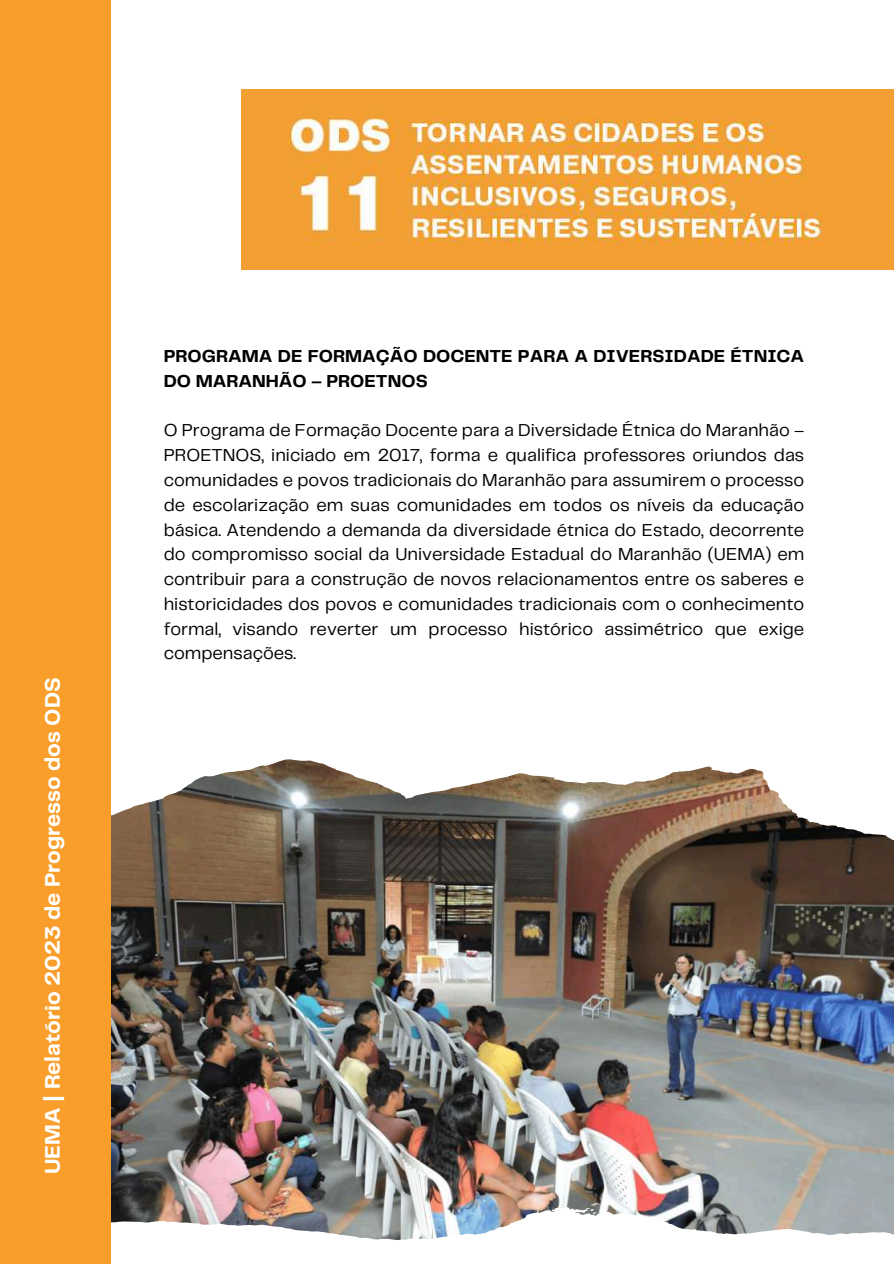
<style>
.page{position:relative;width:894px;height:1264px;background:#fff}
.page>*{position:absolute;margin:0;border:0;box-sizing:border-box;transform-origin:0 0}
.t1{font:700 21.9px "Telegraf";color:#fff}
.t2{font:18px/24.8px "Telegraf";color:#000;text-align:justify}
.t3{font:700 18px/24.8px "Telegraf";color:#000}
</style>
<div class="page">
<img style="left:110px;top:0;width:783px;height:1263px">
<img style="left:335px;top:766px;width:558px;height:79px">
<div style="left:0;top:0;width:110px;height:1263px;background:#f99e2a"></div>
<img style="left:242px;top:89px;width:651px;height:180px">
<p class="t1" style="left:43px;top:1174px;width:498px;rotate:-90deg">UEMA | Relatório 2023 de Progresso dos ODS</p>
<p class="t3" style="left:164px;top:345px;width:642px">PROGRAMA DE FORMAÇÃO DOCENTE PARA A DIVERSIDADE ÉTNICA<br>DO MARANHÃO – PROETNOS</p>
<p class="t2" style="left:164px;top:419px;width:642px">O Programa de Formação Docente para a Diversidade Étnica do Maranhão – PROETNOS, iniciado em 2017, forma e qualifica professores oriundos das comunidades e povos tradicionais do Maranhão para assumirem o processo de escolarização em suas comunidades em todos os níveis da educação básica. Atendendo a demanda da diversidade étnica do Estado, decorrente do compromisso social da Universidade Estadual do Maranhão (UEMA) em contribuir para a construção de novos relacionamentos entre os saberes e historicidades dos povos e comunidades tradicionais com o conhecimento formal, visando reverter um processo histórico assimétrico que exige compensações.</p>
</div>
